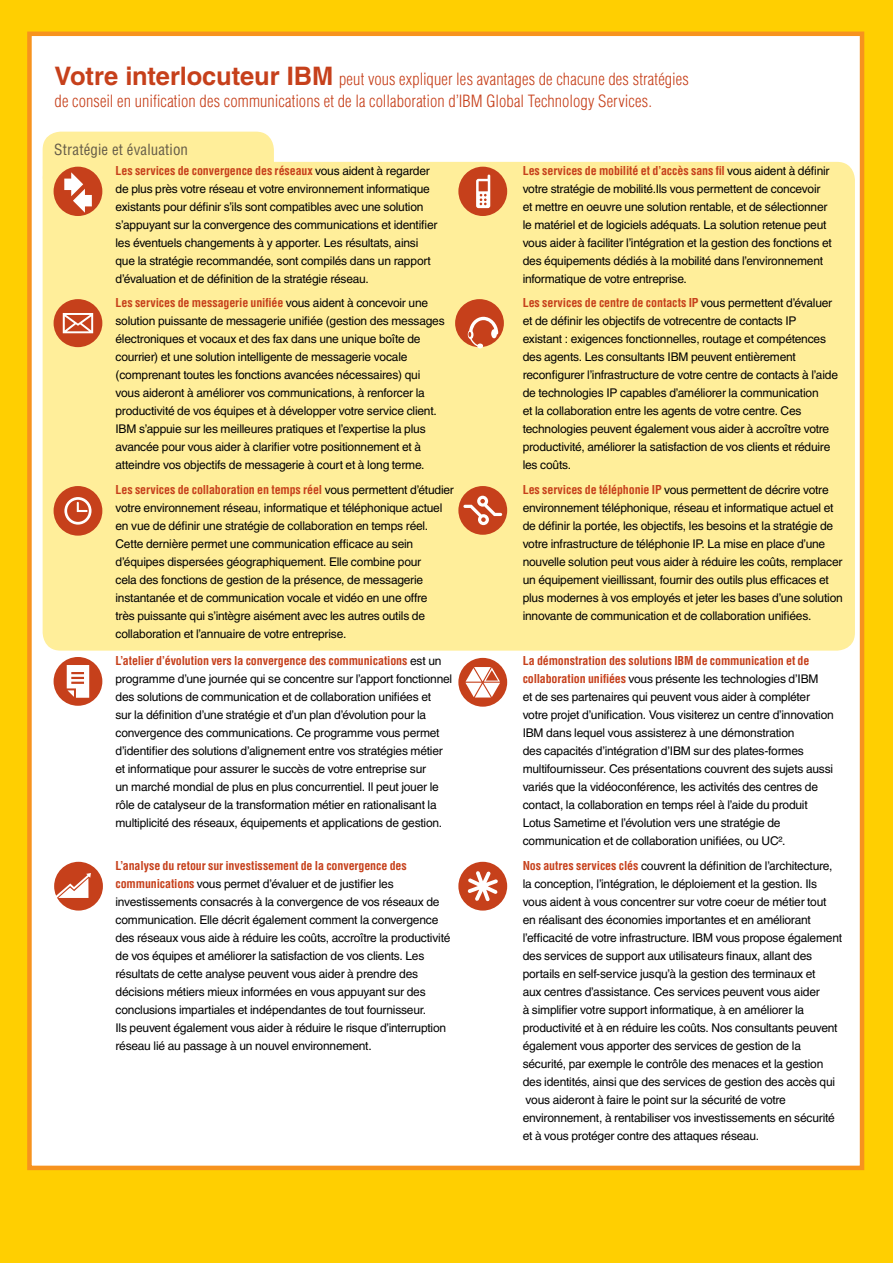
<style>
.page{position:relative;width:893px;height:1263px;background:#ffcf01}
.page>*{position:absolute;margin:0;border:0;box-sizing:border-box;transform-origin:0 0}
.t1{font:300 condensed 16.5px/22.5px "Helvetica";letter-spacing:.005em;color:#c6401b}
.t2{font:condensed 15px "Helvetica";letter-spacing:.01em;color:#655c48}
.t3{font:12px/18px "Helvetica";letter-spacing:-.015em;color:#000}
.s1{font-weight:700;font-stretch:normal;font-size:25.5px}
.s2{font-weight:700;font-stretch:condensed;color:#c6401b}
</style>
<div class="page">
<div style="left:27px;top:32px;width:837px;height:1138px;background:#fff;border:4px solid #f7931e"></div>
<div style="left:43px;top:132px;width:231px;height:63px;background:#ffee9a;border-radius:18px"></div>
<div style="left:43px;top:162px;width:812px;height:489px;background:#ffee9a;border-radius:18px"></div>
<div style="left:455px;top:299px;width:49px;height:48px;background:#c6401b;border-radius:50%"></div>
<svg style="left:468px;top:316px;width:30px;height:32px"></svg>
<div style="left:458px;top:486px;width:49px;height:49px;background:#c6401b;border-radius:50%"></div>
<svg style="left:463px;top:496px;width:39px;height:29px"></svg>
<div style="left:54px;top:299px;width:48px;height:48px;background:#c6401b;border-radius:50%"></div>
<svg style="left:63px;top:313px;width:30px;height:20px"></svg>
<div style="left:54px;top:486px;width:48px;height:50px;background:#c6401b;border-radius:50%"></div>
<svg style="left:64px;top:497px;width:28px;height:28px"></svg>
<div style="left:54px;top:657px;width:48px;height:49px;background:#c6401b;border-radius:50%"></div>
<svg style="left:67px;top:665px;width:22px;height:33px"></svg>
<div style="left:54px;top:862px;width:49px;height:48px;background:#c6401b;border-radius:50%"></div>
<svg style="left:54px;top:873px;width:37px;height:25px"></svg>
<div style="left:458px;top:862px;width:49px;height:48px;background:#c6401b;border-radius:50%"></div>
<svg style="left:468px;top:871px;width:30px;height:30px"></svg>
<div style="left:458px;top:658px;width:49px;height:49px;background:#c6401b;border-radius:50%"></div>
<svg style="left:465px;top:667px;width:35px;height:30px"></svg>
<div style="left:458px;top:167px;width:49px;height:49px;background:#c6401b;border-radius:50%"></div>
<svg style="left:476px;top:175px;width:14px;height:33px"></svg>
<div style="left:54px;top:167px;width:48px;height:49px;background:#c6401b;border-radius:50%"></div>
<svg style="left:64px;top:172px;width:28px;height:41px"></svg>
<h1 class="t1" style="left:55px;top:67px;width:636px"><span class="s1">Votre interlocuteur IBM</span> peut vous expliquer les avantages de chacune des stratégies de conseil en unification des communications et de la collaboration d’IBM Global Technology Services.</h1>
<p class="t2" style="left:54px;top:140px;width:135px">Stratégie et évaluation</p>
<p class="t3" style="left:116px;top:161px;width:323px"><span class="s2">Les services de convergence des réseaux</span> vous aident à regarder de plus près votre réseau et votre environnement informatique existants pour définir s’ils sont compatibles avec une solution s’appuyant sur la convergence des communications et identifier les éventuels changements à y apporter. Les résultats, ainsi que la stratégie recommandée, sont compilés dans un rapport d’évaluation et de définition de la stratégie réseau.</p>
<p class="t3" style="left:523px;top:161px;width:311px"><span class="s2">Les services de mobilité et d’accès sans fil</span> vous aident à définir votre stratégie de mobilité.Ils vous permettent de concevoir et mettre en oeuvre une solution rentable, et de sélectionner le matériel et de logiciels adéquats. La solution retenue peut vous aider à faciliter l’intégration et la gestion des fonctions et des équipements dédiés à la mobilité dans l’environnement informatique de votre entreprise.</p>
<p class="t3" style="left:116px;top:294px;width:331px"><span class="s2">Les services de messagerie unifiée</span> vous aident à concevoir une solution puissante de messagerie unifiée (gestion des messages électroniques et vocaux et des fax dans une unique boîte de courrier) et une solution intelligente de messagerie vocale (comprenant toutes les fonctions avancées nécessaires) qui vous aideront à améliorer vos communications, à renforcer la productivité de vos équipes et à développer votre service client.<br>IBM s’appuie sur les meilleures pratiques et l’expertise la plus avancée pour vous aider à clarifier votre positionnement et à atteindre vos objectifs de messagerie à court et à long terme.</p>
<p class="t3" style="left:523px;top:294px;width:317px"><span class="s2">Les services de centre de contacts IP</span> vous permettent d’évaluer et de définir les objectifs de votrecentre de contacts IP existant : exigences fonctionnelles, routage et compétences des agents. Les consultants IBM peuvent entièrement reconfigurer l’infrastructure de votre centre de contacts à l’aide de technologies IP capables d’améliorer la communication<br>et la collaboration entre les agents de votre centre. Ces technologies peuvent également vous aider à accroître votre productivité, améliorer la satisfaction de vos clients et réduire les coûts.</p>
<p class="t3" style="left:116px;top:480px;width:340px"><span class="s2">Les services de collaboration en temps réel</span> vous permettent d’étudier votre environnement réseau, informatique et téléphonique actuel en vue de définir une stratégie de collaboration en temps réel.<br>Cette dernière permet une communication efficace au sein d’équipes dispersées géographiquement. Elle combine pour<br>cela des fonctions de gestion de la présence, de messagerie instantanée et de communication vocale et vidéo en une offre<br>très puissante qui s’intègre aisément avec les autres outils de collaboration et l’annuaire de votre entreprise.</p>
<p class="t3" style="left:523px;top:480px;width:322px"><span class="s2">Les services de téléphonie IP</span> vous permettent de décrire votre environnement téléphonique, réseau et informatique actuel et de définir la portée, les objectifs, les besoins et la stratégie de votre infrastructure de téléphonie IP. La mise en place d’une nouvelle solution peut vous aider à réduire les coûts, remplacer un équipement vieillissant, fournir des outils plus efficaces et plus modernes à vos employés et jeter les bases d’une solution innovante de communication et de collaboration unifiées.</p>
<p class="t3" style="left:116px;top:652px;width:338px"><span class="s2">L’atelier d’évolution vers la convergence des communications</span> est un programme d’une journée qui se concentre sur l’apport fonctionnel des solutions de communication et de collaboration unifiées et<br>sur la définition d’une stratégie et d’un plan d’évolution pour la convergence des communications. Ce programme vous permet d’identifier des solutions d’alignement entre vos stratégies métier et informatique pour assurer le succès de votre entreprise sur<br>un marché mondial de plus en plus concurrentiel. Il peut jouer le rôle de catalyseur de la transformation métier en rationalisant la multiplicité des réseaux, équipements et applications de gestion.</p>
<p class="t3" style="left:523px;top:652px;width:313px"><span class="s2">La démonstration des solutions IBM de communication et de collaboration unifiées</span> vous présente les technologies d’IBM<br>et de ses partenaires qui peuvent vous aider à compléter votre projet d’unification. Vous visiterez un centre d’innovation IBM dans lequel vous assisterez à une démonstration<br>des capacités d’intégration d’IBM sur des plates-formes multifournisseur. Ces présentations couvrent des sujets aussi variés que la vidéoconférence, les activités des centres de contact, la collaboration en temps réel à l’aide du produit Lotus Sametime et l’évolution vers une stratégie de communication et de collaboration unifiées, ou UC².</p>
<p class="t3" style="left:116px;top:857px;width:336px"><span class="s2">L’analyse du retour sur investissement de la convergence des communications</span> vous permet d’évaluer et de justifier les investissements consacrés à la convergence de vos réseaux de communication. Elle décrit également comment la convergence des réseaux vous aide à réduire les coûts, accroître la productivité de vos équipes et améliorer la satisfaction de vos clients. Les résultats de cette analyse peuvent vous aider à prendre des décisions métiers mieux informées en vous appuyant sur des conclusions impartiales et indépendantes de tout fournisseur.<br>Ils peuvent également vous aider à réduire le risque d’interruption réseau lié au passage à un nouvel environnement.</p>
<p class="t3" style="left:523px;top:857px;width:321px"><span class="s2">Nos autres services clés</span> couvrent la définition de l’architecture, la conception, l’intégration, le déploiement et la gestion. Ils vous aident à vous concentrer sur votre coeur de métier tout en réalisant des économies importantes et en améliorant l’efficacité de votre infrastructure. IBM vous propose également des services de support aux utilisateurs finaux, allant des portails en self-service jusqu’à la gestion des terminaux et<br>aux centres d’assistance. Ces services peuvent vous aider<br>à simplifier votre support informatique, à en améliorer la productivité et à en réduire les coûts. Nos consultants peuvent également vous apporter des services de gestion de la sécurité, par exemple le contrôle des menaces et la gestion des identités, ainsi que des services de gestion des accès qui vous aideront à faire le point sur la sécurité de votre environnement, à rentabiliser vos investissements en sécurité et à vous protéger contre des attaques réseau.</p>
</div>
